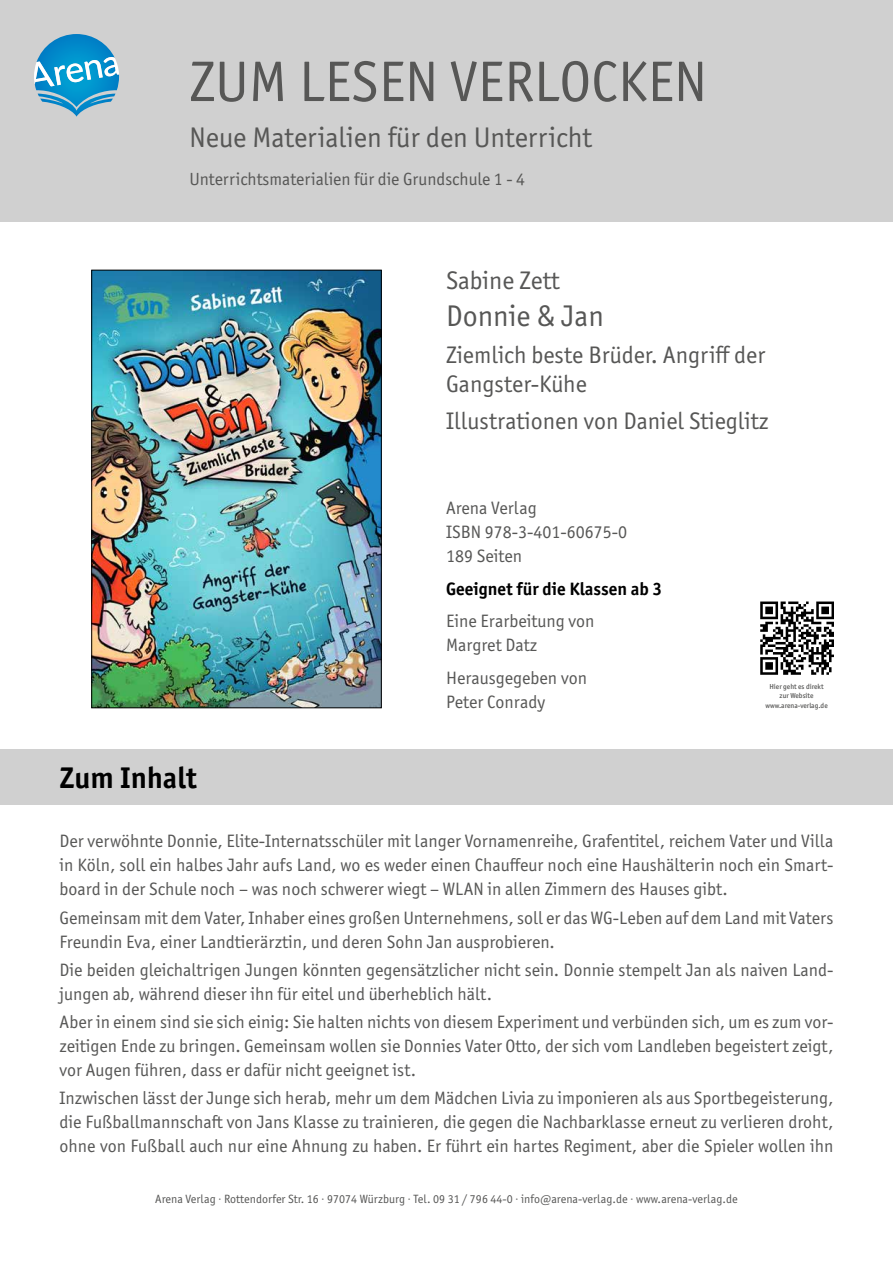
<style>
.page{position:relative;width:893px;height:1263px;background:#fff}
.page>*{position:absolute;margin:0;border:0;box-sizing:border-box;transform-origin:0 0}
.t1{font:57.3px "Officina Sans ITC Pro";color:#575756}
.t2{font:30px "Officina Sans ITC Pro";color:#575756}
.t3{font:700 30px "Officina Sans ITC Pro";color:#000}
.t4{font:28.5px "Officina Sans ITC Pro";color:#575756}
.t5{font:25.5px "Officina Sans ITC Pro";color:#575756}
.t6{font:24px/28.5px "Officina Sans ITC Pro";color:#575756}
.t7{font:18px/24px "Officina Sans ITC Pro";color:#575756}
.t8{font:700 18px "Officina Sans ITC Pro";color:#000}
.t9{font:17.7px "Officina Sans ITC Pro";color:#575756}
.t10{font:12px "Officina Sans ITC Pro";color:#575756}
.t11{font:500 7.35px/9.8px "Officina Sans ITC Pro";color:#575756;text-align:center}
</style>
<div class="page">
<div style="left:0;top:0;width:893px;height:221px;background:#d0d0d0"></div>
<div style="left:0;top:750px;width:893px;height:55px;background:#d0d0d0"></div>
<img style="left:94px;top:272px;width:285px;height:434px">
<div style="left:92px;top:270px;width:289px;height:438px;border:1px solid #000"></div>
<svg style="left:34px;top:34px;width:85px;height:73px"></svg>
<img style="left:760px;top:601px;width:73px;height:74px">
<h1 class="t1" style="left:189px;top:48px;width:519px">ZUM LESEN VERLOCKEN</h1>
<h3 class="t4" style="left:189px;top:121px;width:404px">Neue Materialien für den Unterricht</h3>
<p class="t9" style="left:189px;top:168px;width:337px">Unterrichtsmaterialien für die Grundschule 1 - 4</p>
<h3 class="t5" style="left:446px;top:265px;width:115px">Sabine Zett</h3>
<h2 class="t2" style="left:446px;top:298px;width:159px">Donnie &amp; Jan</h2>
<h3 class="t6" style="left:446px;top:341px;width:321px">Ziemlich beste Brüder. Angriff der<br>Gangster-Kühe</h3>
<h3 class="t6" style="left:446px;top:406px;width:324px">Illustrationen von Daniel Stieglitz</h3>
<h2 class="t3" style="left:60px;top:759px;width:139px">Zum Inhalt</h2>
<p class="t7" style="left:446px;top:496px;width:183px">Arena Verlag<br>ISBN 978-3-401-60675-0<br>189 Seiten</p>
<p class="t8" style="left:446px;top:578px;width:218px">Geeignet für die Klassen ab 3</p>
<p class="t7" style="left:446px;top:609px;width:150px">Eine Erarbeitung von<br>Margret Datz</p>
<p class="t7" style="left:446px;top:666px;width:143px">Herausgegeben von<br>Peter Conrady</p>
<p class="t11" style="left:765px;top:681px;width:64px">Hier geht es direkt zur Website www.arena-verlag.de</p>
<p class="t7" style="left:60px;top:829px;width:775px;text-align:justify">Der verwöhnte Donnie, Elite-Internatsschüler mit langer Vornamenreihe, Grafentitel, reichem Vater und Villa in Köln, soll ein halbes Jahr aufs Land, wo es weder einen Chauffeur noch eine Haushälterin noch ein Smart&shy;board in der Schule noch – was noch schwerer wiegt – WLAN in allen Zimmern des Hauses gibt.</p>
<p class="t7" style="left:60px;top:905px;width:775px">Gemeinsam mit dem Vater, Inhaber eines großen Unternehmens, soll er das WG-Leben auf dem Land mit Vaters<br>Freundin Eva, einer Landtierärztin, und deren Sohn Jan ausprobieren.</p>
<p class="t7" style="left:60px;top:958px;width:775px">Die beiden gleichaltrigen Jungen könnten gegensätzlicher nicht sein. Donnie stempelt Jan als naiven Land&shy;jungen ab, während dieser ihn für eitel und überheblich hält.</p>
<p class="t7" style="left:60px;top:1010px;width:775px;text-align:justify">Aber in einem sind sie sich einig: Sie halten nichts von diesem Experiment und verbünden sich, um es zum vor&shy;zeitigen Ende zu bringen. Gemeinsam wollen sie Donnies Vater Otto, der sich vom Landleben begeistert zeigt, vor Augen führen, dass er dafür nicht geeignet ist.</p>
<p class="t7" style="left:60px;top:1086px;width:775px;text-align:justify">Inzwischen lässt der Junge sich herab, mehr um dem Mädchen Livia zu imponieren als aus Sportbegeisterung, die Fußballmannschaft von Jans Klasse zu trainieren, die gegen die Nachbarklasse erneut zu verlieren droht, ohne von Fußball auch nur eine Ahnung zu haben. Er führt ein hartes Regiment, aber die Spieler wollen ihn</p>
<p class="t10" style="left:155px;top:1191px;width:584px">Arena Verlag · Rottendorfer Str. 16 · 97074 Würzburg · Tel. 09 31 / 796 44-0 · info@arena-verlag.de · www.arena-verlag.de</p>
</div>
